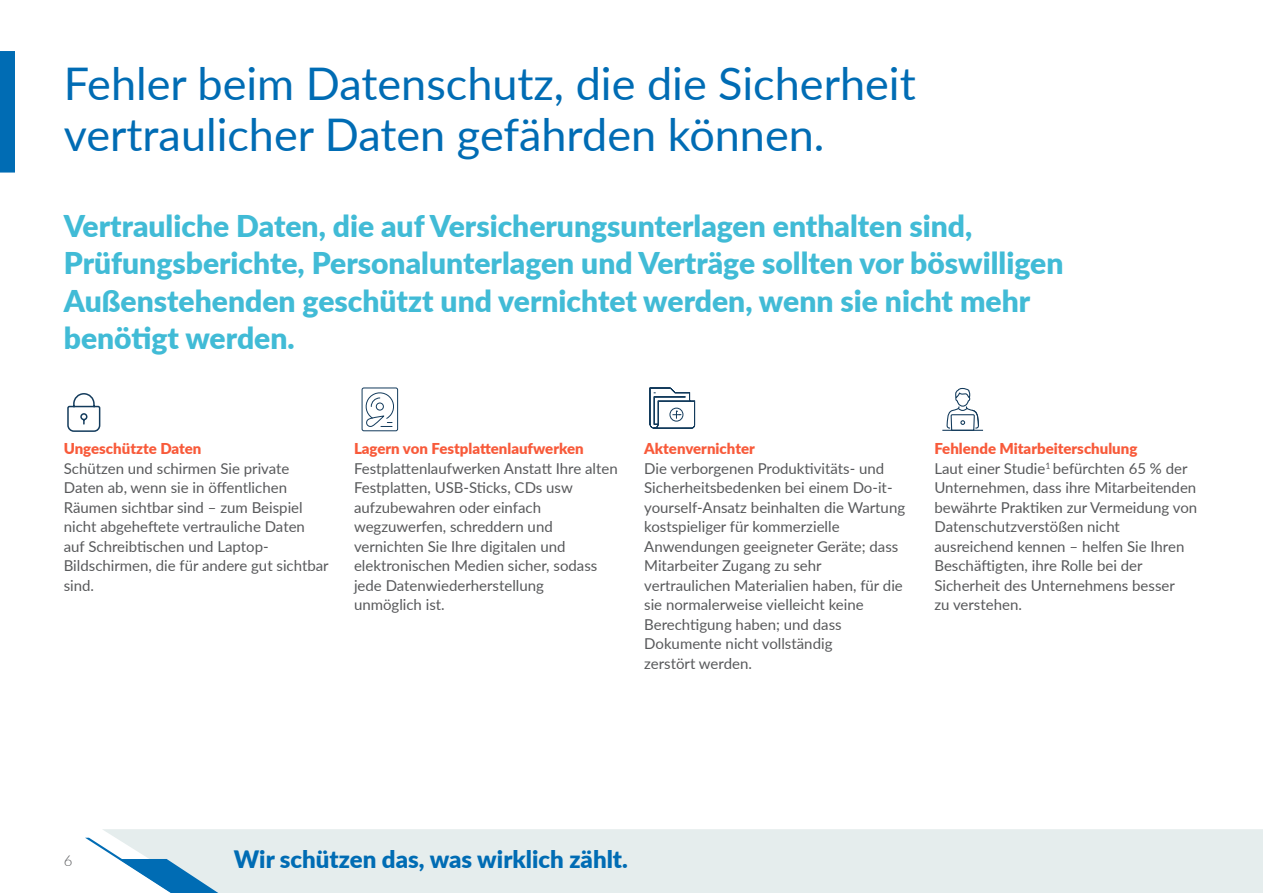
<style>
.page{position:relative;width:1263px;height:893px;background:#fff}
.page>*{position:absolute;margin:0;border:0;box-sizing:border-box;transform-origin:0 0}
.t1{font:45px/51px "Lato";color:#006cb4}
.t2{font:900 30px/37.5px "Lato";color:#41bbd6}
.t3{font:900 24px "Lato";color:#006cb4}
.t4{font:15px/19.5px "Lato";color:#58595b}
.t5{font:900 15px "Lato";color:#f85a3a}
.t6{font:300 15px "Lato";color:#58595b}
.s1{font-weight:900;color:#f85a3a}
</style>
<div class="page">
<div style="left:103px;top:829px;width:1160px;height:64px;background:#e5eded"></div>
<svg style="left:85px;top:838px;width:230px;height:55px"></svg>
<div style="left:0;top:51px;width:15px;height:122px;background:#006cb4"></div>
<div style="left:362px;top:387px;width:36px;height:44px;border:1px solid #133b5c;border-radius:2px"></div>
<svg style="left:365px;top:392px;width:29px;height:35px"></svg>
<svg style="left:649px;top:387px;width:47px;height:42px"></svg>
<hr style="left:943px;top:430px;width:39px;height:1px;background:#133b5c">
<svg style="left:946px;top:387px;width:33px;height:44px"></svg>
<svg style="left:67px;top:393px;width:34px;height:39px"></svg>
<h1 class="t1" style="left:64px;top:56px;width:853px">Fehler beim Datenschutz, die die Sicherheit vertraulicher Daten gefährden können.</h1>
<p class="t2" style="left:64px;top:206px;width:1001px">Vertrauliche Daten, die auf Versicherungsunterlagen enthalten sind, Prüfungsberichte, Personalunterlagen und Verträge sollten vor böswilligen Außenstehenden geschützt und vernichtet werden, wenn sie nicht mehr benötigt werden.</p>
<p class="t5" style="left:64px;top:438px;width:139px">Ungeschützte Daten</p>
<p class="t4" style="left:64px;top:458px;width:266px">Schützen und schirmen Sie private<br>Daten ab, wenn sie in öffentlichen<br>Räumen sichtbar sind – zum Beispiel nicht abgeheftete vertrauliche Daten auf Schreibtischen und Laptop-<br>Bildschirmen, die für andere gut sichtbar sind.</p>
<p class="t5" style="left:354px;top:438px;width:231px">Lagern von Festplattenlaufwerken</p>
<p class="t4" style="left:354px;top:458px;width:265px">Festplattenlaufwerken Anstatt Ihre alten<br>Festplatten, USB-Sticks, CDs usw aufzubewahren oder einfach wegzuwerfen, schreddern und vernichten Sie Ihre digitalen und elektronischen Medien sicher, sodass jede Datenwiederherstellung<br>unmöglich ist.</p>
<p class="t5" style="left:644px;top:438px;width:112px">Aktenvernichter</p>
<p class="t4" style="left:644px;top:458px;width:262px">Die verborgenen Produktivitäts- und Sicherheitsbedenken bei einem Do-it&shy;yourself-Ansatz beinhalten die Wartung kostspieliger für kommerzielle Anwendungen geeigneter Geräte; dass Mitarbeiter Zugang zu sehr vertraulichen Materialien haben, für die sie normalerweise vielleicht keine Berechtigung haben; und dass Dokumente nicht vollständig<br>zerstört werden.</p>
<p class="t4" style="left:934px;top:438px;width:264px"><span class="s1">Fehlende Mitarbeiterschulung<br></span>Laut einer Studie<sup>1</sup> befürchten 65 % der Unternehmen, dass ihre Mitarbeitenden bewährte Praktiken zur Vermeidung von Datenschutzverstößen nicht ausreichend kennen – helfen Sie Ihren Beschäftigten, ihre Rolle bei der Sicherheit des Unternehmens besser<br>zu verstehen.</p>
<p class="t6" style="left:64px;top:851px;width:10px">6</p>
<h3 class="t3" style="left:234px;top:841px;width:395px">Wir schützen das, was wirklich zählt.</h3>
</div>
